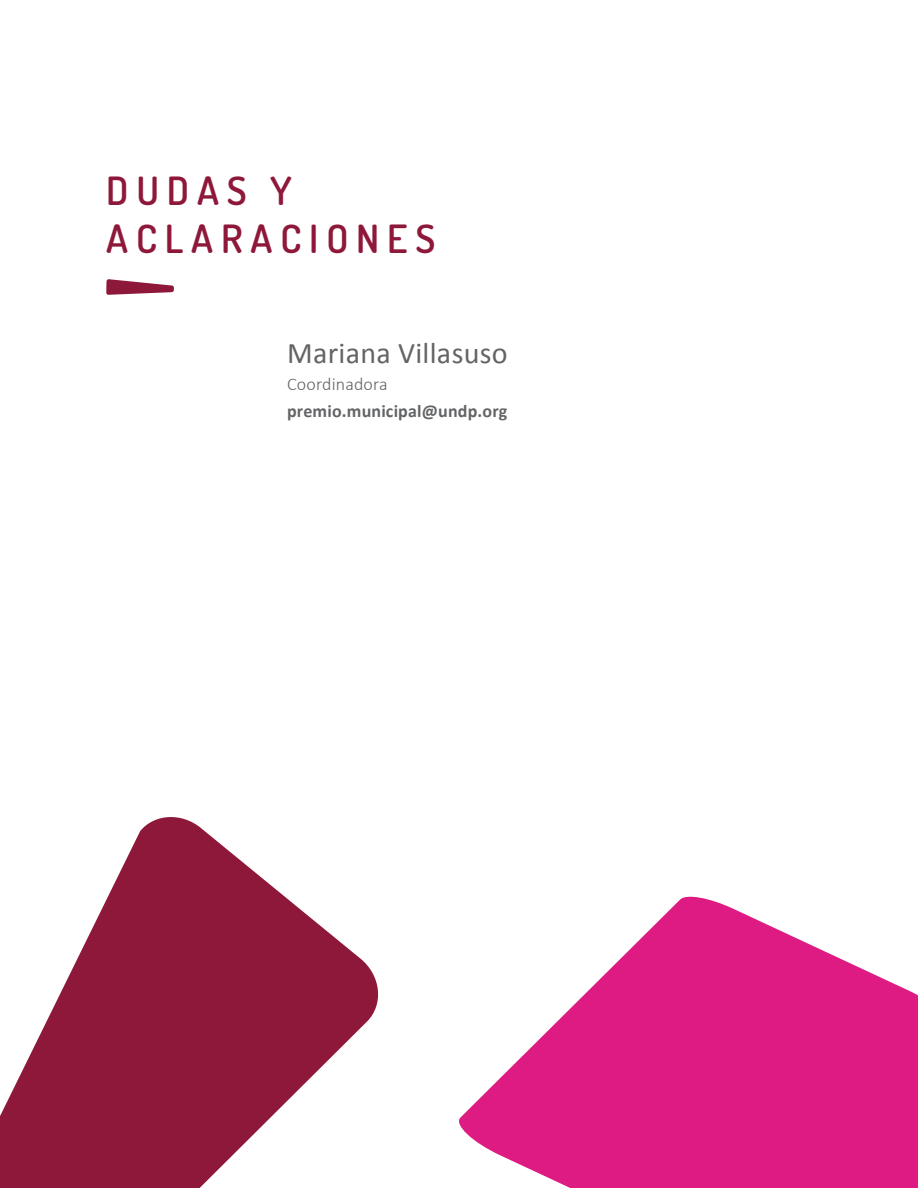
<style>
.page{position:relative;width:918px;height:1188px;background:#fff}
.page>*{position:absolute;margin:0;border:0;box-sizing:border-box;transform-origin:0 0}
.t1{font:600 39px/48px "Dosis";letter-spacing:.2em;color:#8e1839}
.t2{font:30px "Calibri";letter-spacing:.01em;color:#636466}
.t3{font:700 18px "Calibri";letter-spacing:.01em;color:#636466}
.t4{font:300 18px "Calibri";letter-spacing:.01em;color:#636466}
</style>
<div class="page">
<svg style="left:106px;top:279px;width:68px;height:16px"></svg>
<svg style="left:0;top:817px;width:379px;height:371px;fill:#8e1839"></svg>
<svg style="left:459px;top:896px;width:459px;height:292px;fill:#de1b82"></svg>
<h1 class="t1" style="left:106px;top:166px;width:331px">DUDAS Y<br>ACLARACIONES</h1>
<h2 class="t2" style="left:287px;top:334px;width:222px">Mariana Villasuso</h2>
<p class="t4" style="left:287px;top:373px;width:102px">Coordinadora</p>
<p class="t3" style="left:287px;top:399px;width:222px">premio.municipal@undp.org</p>
</div>
